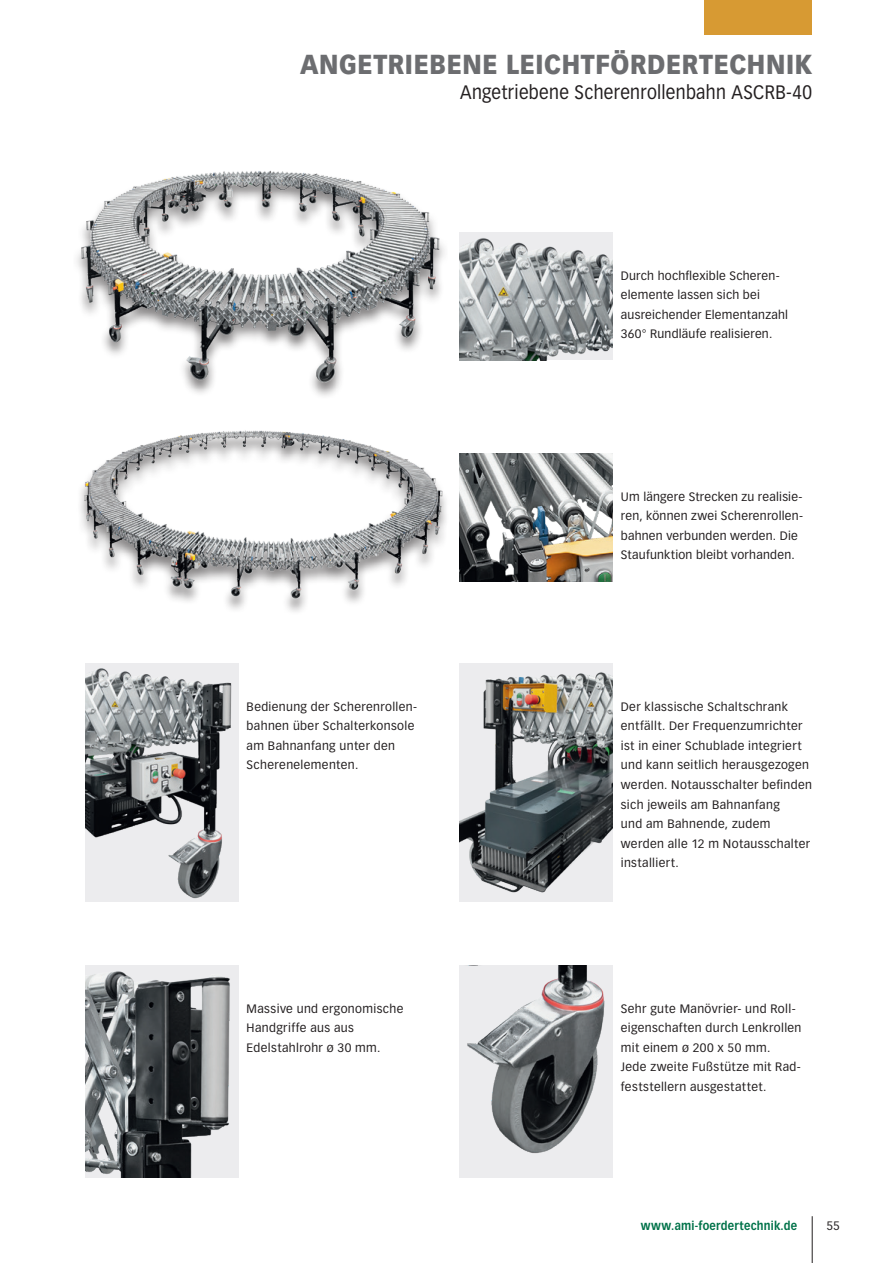
<style>
.page{position:relative;width:893px;height:1263px;background:#fff}
.page>*{position:absolute;margin:0;border:0;box-sizing:border-box;transform-origin:0 0}
.t1{font:900 27px "Vectora LT Std";letter-spacing:.02em;color:#6c6d70;scale:.9 1}
.t2{font:19.2px "Vectora LT Std";letter-spacing:.02em;color:#231f20;scale:.9 1}
.t3{font:12px/19.5px "Vectora LT Std";letter-spacing:.03em;color:#231f20}
.t4{font:700 12px "Vectora LT Std";letter-spacing:.02em;color:#007249;scale:.9 1}
</style>
<div class="page">
<img style="left:459px;top:965px;width:153px;height:213px">
<hr style="left:812px;top:1216px;width:1px;height:47px;background:#231f20">
<div style="left:704px;top:0;width:108px;height:34px;background:#d79a33"></div>
<img style="left:82px;top:430px;width:362px;height:171px">
<img style="left:85px;top:965px;width:153px;height:213px">
<img style="left:77px;top:170px;width:366px;height:215px">
<img style="left:85px;top:663px;width:153px;height:238px">
<img style="left:459px;top:232px;width:153px;height:128px">
<img style="left:459px;top:663px;width:153px;height:238px">
<img style="left:459px;top:454px;width:153px;height:127px">
<p class="t1" style="left:300px;top:47px;width:571px">ANGETRIEBENE LEICHTFÖRDERTECHNIK</p>
<p class="t2" style="left:460px;top:81px;width:393px">Angetriebene Scherenrollenbahn ASCRB-40</p>
<p class="t3" style="left:621px;top:266px;width:169px">Durch hochflexible Scheren&shy;elemente lassen sich bei ausreichender Elementanzahl<br>360° Rundläufe realisieren.</p>
<p class="t3" style="left:621px;top:487px;width:184px">Um längere Strecken zu realisie&shy;ren, können zwei Scherenrollen&shy;bahnen verbunden werden. Die<br>Staufunktion bleibt vorhanden.</p>
<p class="t3" style="left:247px;top:697px;width:172px">Bedienung der Scherenrollen&shy;bahnen über Schalterkonsole am Bahnanfang unter den<br>Scherenelementen.</p>
<p class="t3" style="left:621px;top:697px;width:193px">Der klassische Schaltschrank entfällt. Der Frequenzumrichter ist in einer Schublade integriert und kann seitlich herausgezogen werden. Notausschalter befinden sich jeweils am Bahnanfang<br>und am Bahnende, zudem werden alle 12 m Notausschalter installiert.</p>
<p class="t3" style="left:247px;top:999px;width:158px">Massive und ergonomische<br>Handgriffe aus aus<br>Edelstahlrohr ø 30 mm.</p>
<p class="t3" style="left:621px;top:999px;width:182px">Sehr gute Manövrier- und Roll&shy;eigenschaften durch Lenkrollen mit einem ø 200 x 50 mm.<br>Jede zweite Fußstütze mit Rad&shy;feststellern ausgestattet.</p>
<p class="t4" style="left:641px;top:1218px;width:175px">www.ami-foerdertechnik.de</p>
<p class="t3" style="left:826px;top:1216px;width:15px">55</p>
</div>
